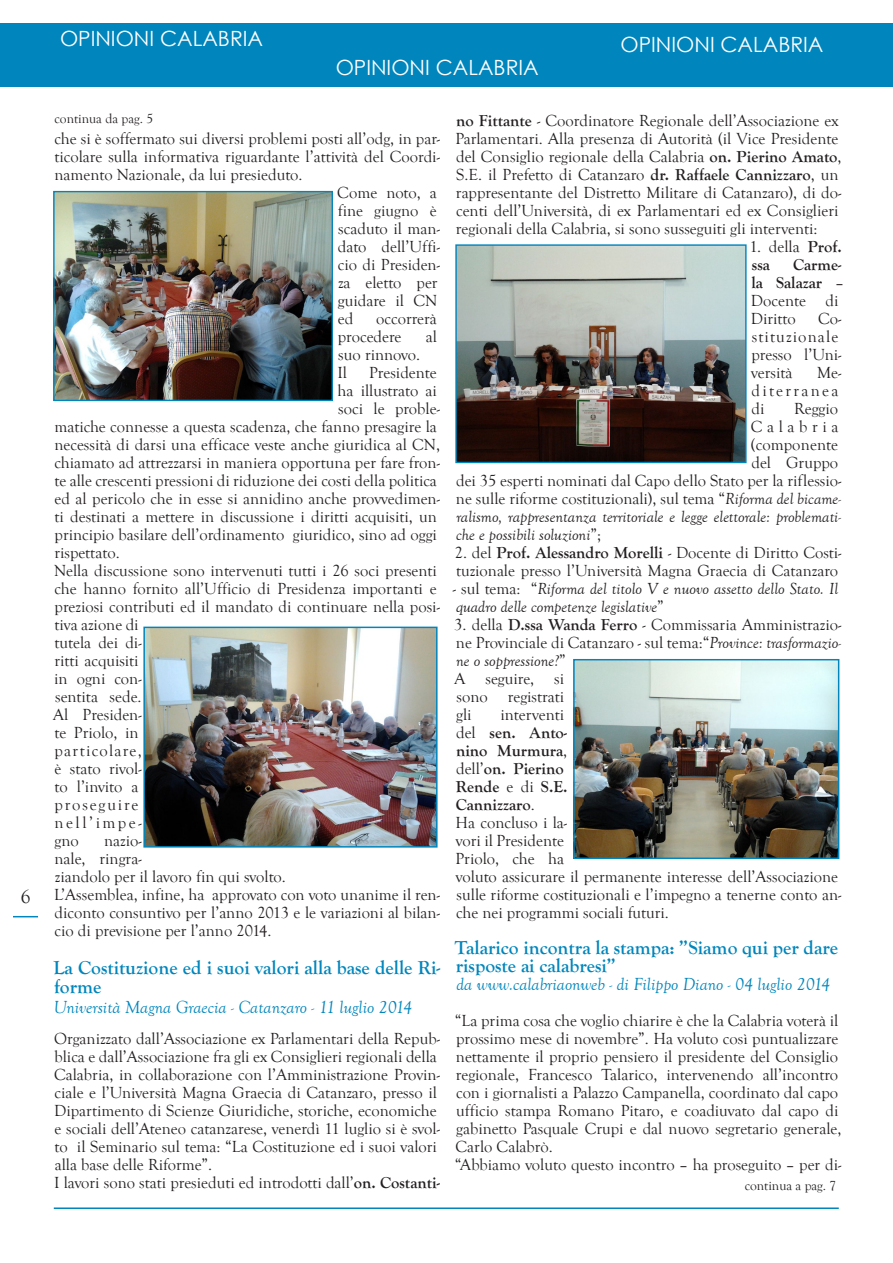
<style>
.page{position:relative;width:893px;height:1263px;background:#fff}
.page>*{position:absolute;margin:0;border:0;box-sizing:border-box;transform-origin:0 0}
.t1{font:21px "Century Gothic";color:#fff}
.t2{font:700 19.5px/19.5px "Goudy Old Style T";color:#0086bc}
.t3{font:19.5px "Goudy Old Style T";color:#231f20}
.t4{font:italic 18px "Goudy Old Style T";color:#0086bc}
.t5{font:16.5px/18px "Goudy Old Style T";color:#231f20}
.t6{font:italic 16.5px/18px "Goudy Old Style T";color:#231f20}
.t7{font:700 16.5px/18px "Goudy Old Style T";color:#231f20}
.t8{font:16.5px/18px "Goudy Old Style T";letter-spacing:.14em;color:#231f20}
.t9{font:16.5px "Goudy Old Style T";letter-spacing:.28em;color:#231f20}
.t10{font:13.5px "Goudy Old Style T";color:#231f20}
.s1{font-weight:700}
.s2{font-weight:400}
.s3{font-style:italic}
.s4{font-style:normal}
</style>
<div class="page">
<hr style="left:54px;top:1207px;width:785px;height:2px;background:#0086bc">
<img style="left:146px;top:630px;width:289px;height:214px">
<div style="left:143px;top:627px;width:295px;height:220px;border:2px solid #0086bc"></div>
<img style="left:457px;top:246px;width:288px;height:215px">
<div style="left:455px;top:244px;width:292px;height:219px;border:1px solid #0086bc"></div>
<img style="left:576px;top:662px;width:260px;height:194px">
<div style="left:573px;top:659px;width:266px;height:200px;border:2px solid #0086bc"></div>
<img style="left:55px;top:193px;width:276px;height:206px">
<div style="left:53px;top:191px;width:280px;height:210px;border:1px solid #0086bc"></div>
<svg style="left:13px;top:916px;width:25px;height:1px"></svg>
<div style="left:0;top:23px;width:893px;height:64px;background:#0086bc"></div>
<p class="t3" style="left:21px;top:886px;width:11px">6</p>
<p class="t1" style="left:60px;top:24px;width:205px">OPINIONI CALABRIA</p>
<p class="t1" style="left:336px;top:53px;width:205px">OPINIONI CALABRIA</p>
<p class="t1" style="left:620px;top:29px;width:205px">OPINIONI CALABRIA</p>
<p class="t10" style="left:54px;top:111px;width:100px">continua da pag. 5</p>
<p class="t5" style="left:456px;top:112px;width:387px"><span class="s1">no Fittante</span> - Coordinatore Regionale dell’Associazione ex Parlamentari. Alla presenza di Autorità (il Vice Presidente del Consiglio regionale della Calabria <span class="s1">on. Pierino Amato</span>, S.E. il Prefetto di Catanzaro <span class="s1">dr. Raffaele Cannizzaro</span>, un rappresentante del Distretto Militare di Catanzaro), di do&shy;centi dell’Università, di ex Parlamentari ed ex Consiglieri regionali della Calabria, si sono susseguiti gli interventi:</p>
<p class="t7" style="left:749px;top:238px;width:94px"><span class="s2">1. della</span> Prof. ssa</p>
<p class="t5" style="left:54px;top:130px;width:387px;text-align:justify">che si è soffermato sui diversi problemi posti all’odg, in par&shy;ticolare sulla informativa riguardante l’attività del Coordi&shy;namento Nazionale, da lui presieduto.</p>
<p class="t5" style="left:337px;top:184px;width:104px">Come noto, a fine giugno è scaduto il man&shy;dato dell’Uffi&shy;cio di Presiden&shy;za eletto per guidare il CN ed</p>
<p class="t5" style="left:751px;top:256px;width:94px;text-indent:42px"><span class="s1">Carme&shy;la Salazar</span> –<br>Docente di<br>Diritto</p>
<p class="t5" style="left:751px;top:310px;width:92px;text-indent:67px">Co&shy;stituzionale presso l’Uni&shy;versità</p>
<p class="t5" style="left:338px;top:310px;width:101px;text-indent:38px">occorrerà procedere</p>
<p class="t5" style="left:426px;top:328px;width:13px">al</p>
<p class="t5" style="left:338px;top:346px;width:83px">suo rinnovo.</p>
<p class="t5" style="left:337px;top:364px;width:11px">Il</p>
<p class="t5" style="left:369px;top:364px;width:69px">Presidente</p>
<p class="t5" style="left:338px;top:382px;width:101px">ha illustrato ai</p>
<p class="t5" style="left:338px;top:400px;width:103px">soci le proble-</p>
<p class="t5" style="left:54px;top:418px;width:384px">matiche connesse a questa scadenza, che fanno presagire la</p>
<p class="t5" style="left:54px;top:436px;width:387px">necessità di darsi una efficace veste anche giuridica al CN,</p>
<p class="t5" style="left:55px;top:454px;width:387px">chiamato ad attrezzarsi in maniera opportuna per fare fron-</p>
<p class="t5" style="left:55px;top:472px;width:384px">te alle crescenti pressioni di riduzione dei costi della politica</p>
<p class="t5" style="left:55px;top:490px;width:387px">ed al pericolo che in esse si annidino anche provvedimen-</p>
<p class="t5" style="left:55px;top:508px;width:384px">ti destinati a mettere in discussione i diritti acquisiti, un</p>
<p class="t5" style="left:55px;top:526px;width:384px">principio basilare dell’ordinamento giuridico, sino ad oggi</p>
<p class="t5" style="left:54px;top:544px;width:67px">rispettato.</p>
<p class="t5" style="left:53px;top:562px;width:388px">Nella discussione sono intervenuti tutti i 26 soci presenti che hanno fornito all’Ufficio di Presidenza importanti e preziosi contributi ed il mandato di continuare nella posi&shy;tiva azione di<br>tutela dei di-<br>ritti acquisiti<br>in ogni con-<br>sentita sede.<br>Al Presiden-<br>te Priolo, in<br>particolare,<br>è stato rivol-<br>to l’invito a<br>proseguire<br>nell’impe-<br>gno</p>
<p class="t8" style="left:751px;top:364px;width:91px;text-indent:66px">Me&shy;diterranea di</p>
<p class="t5" style="left:794px;top:400px;width:46px">Reggio</p>
<p class="t9" style="left:751px;top:418px;width:89px">Calabria</p>
<p class="t5" style="left:751px;top:436px;width:89px">(componente</p>
<p class="t5" style="left:751px;top:454px;width:88px">del Gruppo</p>
<p class="t5" style="left:456px;top:472px;width:387px">dei 35 esperti nominati dal Capo dello Stato per la riflessio-</p>
<p class="t5" style="left:456px;top:490px;width:386px">ne sulle riforme costituzionali), sul tema “<span class="s3">Riforma del bicame-</span></p>
<p class="t6" style="left:456px;top:508px;width:386px">ralismo, rappresentanza territoriale e legge elettorale: problemati-</p>
<p class="t6" style="left:456px;top:526px;width:146px">che e possibili soluzioni<span class="s4">”;</span></p>
<p class="t5" style="left:455px;top:544px;width:388px">2. del <span class="s1">Prof. Alessandro Morelli</span> - Docente di Diritto Costi&shy;tuzionale presso l’Università Magna Graecia di Catanzaro</p>
<p class="t6" style="left:453px;top:580px;width:387px"><span class="s4">- sul tema: “</span>Riforma del titolo V e nuovo assetto dello Stato. Il quadro delle competenze legislative<span class="s4">”</span></p>
<p class="t5" style="left:454px;top:616px;width:389px;text-align:justify">3. della <span class="s1">D.ssa Wanda Ferro</span> - Commissaria Amministrazio&shy;ne Provinciale di Catanzaro - sul tema:“<span class="s3">Province: trasformazio&shy;ne o soppressione?</span>”</p>
<p class="t5" style="left:454px;top:670px;width:111px;text-align:justify">A seguire, si sono registrati gli</p>
<p class="t7" style="left:456px;top:706px;width:113px;text-indent:45px"><span class="s2">interventi del</span> sen. Anto&shy;nino Murmura<span class="s2">, dell’</span>on. Pierino<br>Rende <span class="s2">e di</span> S.E.<br>Cannizzaro<span class="s2">.</span></p>
<p class="t5" style="left:456px;top:814px;width:387px">Ha concluso i la-<br>vori il Presidente<br>Priolo, che ha<br>voluto assicurare il permanente interesse dell’Associazione sulle riforme costituzionali e l’impegno a tenerne conto an&shy;che nei programmi sociali futuri.</p>
<p class="t2" style="left:455px;top:939px;width:385px;line-height:18px">Talarico incontra la stampa: ”Siamo qui per dare risposte ai calabresi”</p>
<p class="t4" style="left:456px;top:974px;width:375px">da www.calabriaonweb - di Filippo Diano - 04 luglio 2014</p>
<p class="t5" style="left:455px;top:1012px;width:388px">“La prima cosa che voglio chiarire è che la Calabria voterà il prossimo mese di novembre”. Ha voluto così puntualizzare nettamente il proprio pensiero il presidente del Consiglio regionale, Francesco Talarico, intervenendo all’incontro con i giornalisti a Palazzo Campanella, coordinato dal capo ufficio stampa Romano Pitaro, e coadiuvato dal capo di gabinetto Pasquale Crupi e dal nuovo segretario generale, Carlo Calabrò.</p>
<p class="t5" style="left:455px;top:1156px;width:388px">“Abbiamo voluto questo incontro – ha proseguito – per di-</p>
<p class="t5" style="left:54px;top:832px;width:233px;text-indent:50px">nazio-<br>nale, ringra-<br>ziandolo per il lavoro fin qui svolto.</p>
<p class="t5" style="left:54px;top:886px;width:387px;text-align:justify">L’Assemblea, infine, ha approvato con voto unanime il ren&shy;diconto consuntivo per l’anno 2013 e le variazioni al bilan&shy;cio di previsione per l’anno 2014.</p>
<p class="t2" style="left:54px;top:958px;width:388px">La Costituzione ed i suoi valori alla base delle Ri&shy;forme</p>
<p class="t4" style="left:54px;top:997px;width:360px">Università Magna Graecia - Catanzaro - 11 luglio 2014</p>
<p class="t5" style="left:54px;top:1030px;width:387px">Organizzato dall’Associazione ex Parlamentari della Repub&shy;blica e dall’Associazione fra gli ex Consiglieri regionali della Calabria, in collaborazione con l’Amministrazione Provin&shy;ciale e l’Università Magna Graecia di Catanzaro, presso il Dipartimento di Scienze Giuridiche, storiche, economiche e sociali dell’Ateneo catanzarese, venerdì 11 luglio si è svol&shy;to il Seminario sul tema: “La Costituzione ed i suoi valori alla base delle Riforme”.</p>
<p class="t5" style="left:54px;top:1174px;width:387px">I lavori sono stati presieduti ed introdotti dall’<span class="s1">on. Costanti-</span></p>
<p class="t10" style="left:745px;top:1178px;width:93px">continua a pag. 7</p>
</div>
